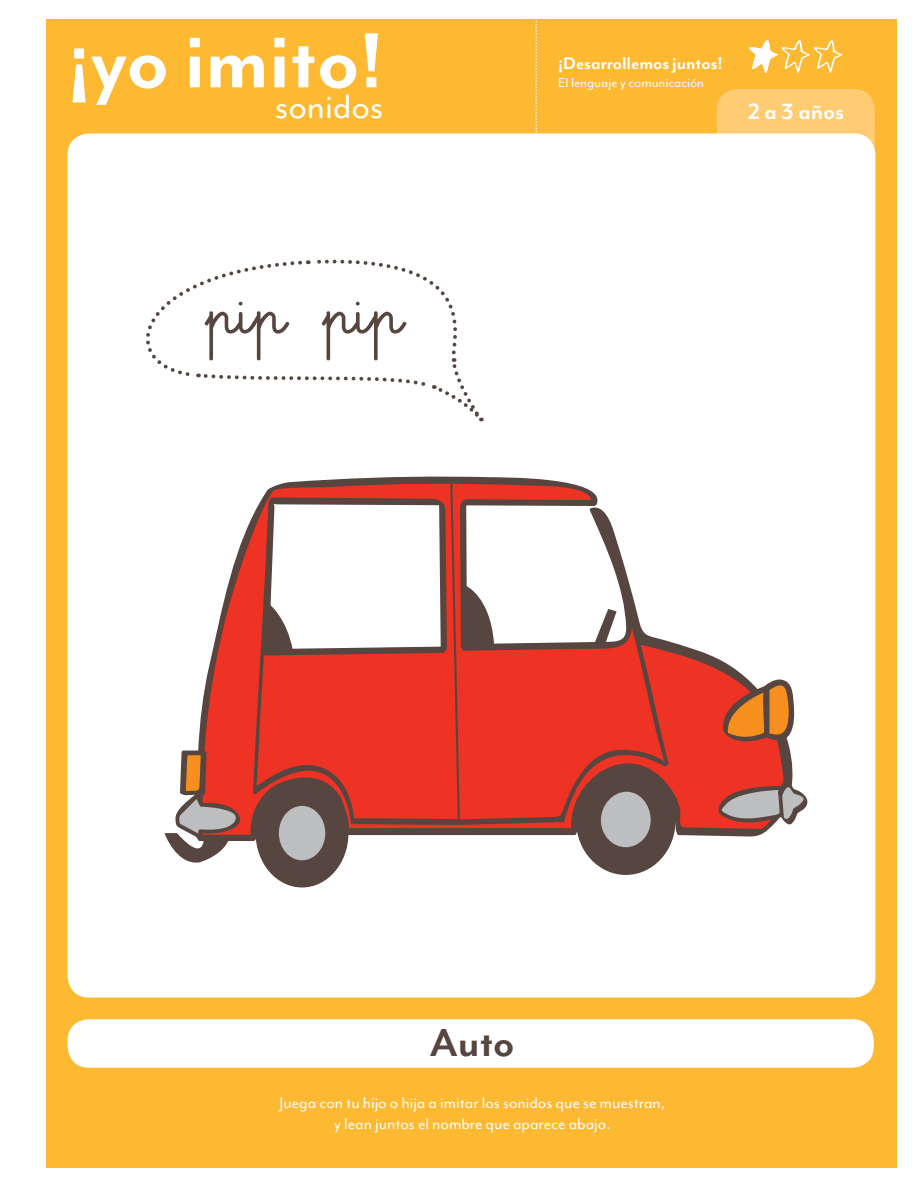
<style>
.page{position:relative;width:918px;height:1188px;background:#fff}
.page>*{position:absolute;margin:0;border:0;box-sizing:border-box;transform-origin:0 0}
.t1{font:700 90px "Mr Eaves Mod OT";color:#fff}
.t2{font:700 72.45px "Memimas";color:#574640}
.t3{font:700 45px "Mr Eaves Mod OT";color:#574640}
.t4{font:39.3px "Mr Eaves Mod OT";color:#fff}
.t5{font:700 25.5px "Mr Eaves Mod OT";color:#fff}
.t6{font:700 19.5px "Mr Eaves Mod OT";color:#fff}
.t7{font:18px/21.6px "Mr Eaves Mod OT";color:#fff;text-align:center}
.t8{font:15px "Mr Eaves Mod OT";color:#fff}
</style>
<div class="page">
<div style="left:46px;top:20px;width:851px;height:1148px;background:#fdb931"></div>
<div style="left:717px;top:89px;width:158px;height:136px;background:#ffcc74;border-radius:21px"></div>
<div style="left:68px;top:134px;width:807px;height:864px;background:#fff;border-radius:21px"></div>
<svg style="left:536px;top:19px;width:1px;height:115px"></svg>
<div style="left:68px;top:1019px;width:806px;height:49px;background:#fff;border-radius:21px"></div>
<svg style="left:749px;top:40px;width:94px;height:33px"></svg>
<svg style="left:146px;top:259px;width:338px;height:163px"></svg>
<svg style="left:198px;top:476px;width:595px;height:365px"></svg>
<svg style="left:429px;top:485px;width:21px;height:23px"></svg>
<div style="left:256px;top:779px;width:92px;height:108px;background:#574640;border-radius:50%"></div>
<div style="left:576px;top:764px;width:100px;height:111px;background:#574640;border-radius:50%"></div>
<svg style="left:164px;top:750px;width:80px;height:113px"></svg>
<svg style="left:721px;top:670px;width:74px;height:81px;background:#c7744a"></svg>
<svg style="left:717px;top:775px;width:91px;height:57px;background:#bb827d"></svg>
<svg style="left:450px;top:483px;width:219px;height:342px"></svg>
<svg style="left:253px;top:508px;width:208px;height:317px"></svg>
<svg style="left:595px;top:609px;width:22px;height:33px"></svg>
<svg style="left:464px;top:586px;width:30px;height:60px"></svg>
<div style="left:279px;top:806px;width:46px;height:54px;background:#bcbec0;border-radius:50%"></div>
<div style="left:601px;top:792px;width:50px;height:55px;background:#bcbec0;border-radius:50%"></div>
<h1 class="t1" style="left:68px;top:10px;width:317px">¡yo imito!</h1>
<h3 class="t4" style="left:275px;top:84px;width:110px">sonidos</h3>
<h2 class="t2" style="left:205px;top:273px;width:200px">pip pip</h2>
<p class="t6" style="left:558px;top:53px;width:166px">¡Desarrollemos juntos!</p>
<p class="t8" style="left:558px;top:75px;width:147px">El lenguaje y comunicación</p>
<h3 class="t5" style="left:748px;top:96px;width:98px">2 a 3 años</h3>
<h3 class="t3" style="left:430px;top:1017px;width:86px">Auto</h3>
<p class="t7" style="left:280px;top:1091px;width:387px">Juega con tu hijo o hija a imitar los sonidos que se muestran, y lean juntos el nombre que aparece abajo.</p>
</div>
